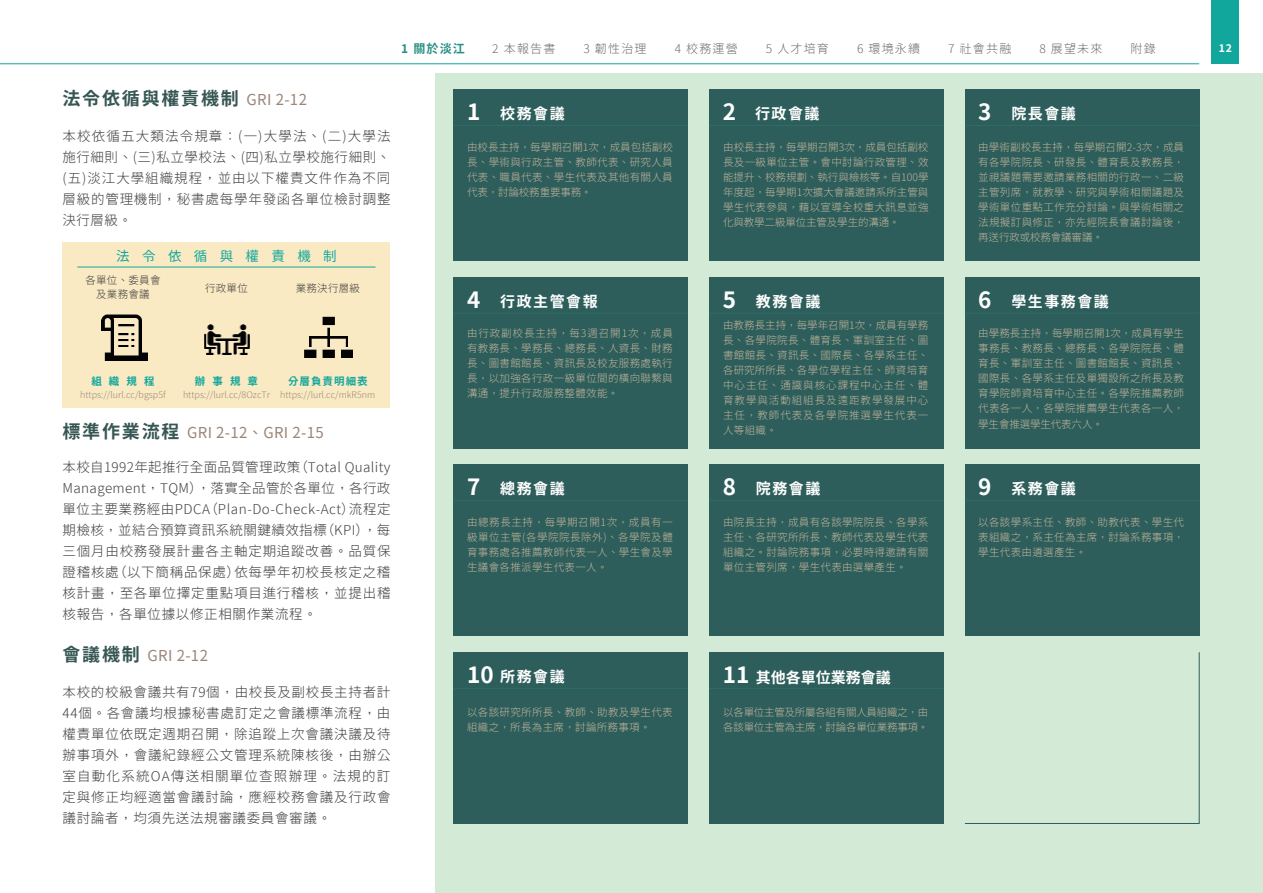
<style>
.page{position:relative;width:1263px;height:893px;background:#fff}
.page>*{position:absolute;margin:0;border:0;box-sizing:border-box;transform-origin:0 0}
.t1{font:700 22.5px "Taipei Sans TC Beta";color:#fff}
.t2{font:700 18px "Taipei Sans TC Beta";letter-spacing:.1em;color:#365653}
.t3{font:700 15px "Taipei Sans TC Beta";letter-spacing:.1em;color:#fff}
.t4{font:15px "Taipei Sans TC Beta";letter-spacing:.025em;color:#9b8679}
.t5{font:700 15px "Taipei Sans TC Beta";color:#fff}
.t6{font:300 13.5px/21px "Taipei Sans TC Beta";letter-spacing:.06em;color:#3e3e3f;text-align:justify}
.t7{font:13.5px "Taipei Sans TC Beta";letter-spacing:.915em;color:#12a79d}
.t8{font:300 12px "Taipei Sans TC Beta";letter-spacing:.1em;color:#6c6d70}
.t9{font:700 12px "Taipei Sans TC Beta";color:#299085}
.t10{font:300 10.5px/15px "Taipei Sans TC Beta";letter-spacing:.035em;color:#c3b49b;text-align:justify}
.t11{font:300 10.5px/15px "Taipei Sans TC Beta";letter-spacing:-.025em;color:#c3b49b}
.t12{font:300 10.5px/13.5px "Taipei Sans TC Beta";letter-spacing:.025em;color:#3e3e3f;text-align:center}
.t13{font:700 10.5px "Taipei Sans TC Beta";letter-spacing:.385em;color:#12a79d}
.t14{font:700 10.5px "Taipei Sans TC Beta";letter-spacing:.1em;color:#12a79d}
.t15{font:700 10.5px "Taipei Sans TC Beta";color:#fff}
.t16{font:300 9px "Taipei Sans TC Beta";color:#9b8679}
.s1{font-weight:400;font-size:15px;color:#9b8679}
.s2{font-weight:700;font-size:18px;color:#365653}
.s3{font-size:22.5px}
</style>
<div class="page">
<div style="left:435px;top:73px;width:828px;height:820px;background:#d3ead7"></div>
<div style="left:709px;top:277px;width:234px;height:171px;background:#2d5e5b"></div>
<div style="left:965px;top:277px;width:234px;height:171px;background:#2d5e5b"></div>
<div style="left:454px;top:277px;width:234px;height:171px;background:#2d5e5b"></div>
<div style="left:709px;top:89px;width:234px;height:172px;background:#2d5e5b"></div>
<div style="left:965px;top:89px;width:234px;height:172px;background:#2d5e5b"></div>
<div style="left:454px;top:89px;width:234px;height:172px;background:#2d5e5b"></div>
<div style="left:709px;top:652px;width:234px;height:171px;background:#2d5e5b"></div>
<div style="left:454px;top:652px;width:234px;height:171px;background:#2d5e5b"></div>
<div style="left:709px;top:465px;width:234px;height:171px;background:#2d5e5b"></div>
<div style="left:965px;top:465px;width:234px;height:171px;background:#2d5e5b"></div>
<div style="left:454px;top:465px;width:234px;height:171px;background:#2d5e5b"></div>
<div style="left:62px;top:243px;width:328px;height:165px;background:#faeac3"></div>
<hr style="left:0;top:63px;width:1199px;height:1px;background:#12a79d">
<div style="left:1212px;top:0;width:27px;height:64px;background:#12a79d"></div>
<img style="left:101px;top:314px;width:47px;height:47px">
<img style="left:204px;top:324px;width:46px;height:31px">
<img style="left:304px;top:316px;width:49px;height:42px">
<hr style="left:77px;top:267px;width:299px;height:1px;background:#12a79d">
<hr style="left:454px;top:125px;width:234px;height:1px;background:#2c6d64">
<hr style="left:454px;top:313px;width:234px;height:1px;background:#2c6d64">
<hr style="left:709px;top:125px;width:234px;height:1px;background:#2c6d64">
<hr style="left:965px;top:125px;width:234px;height:1px;background:#2c6d64">
<hr style="left:709px;top:313px;width:234px;height:1px;background:#2c6d64">
<hr style="left:965px;top:313px;width:234px;height:1px;background:#2c6d64">
<hr style="left:454px;top:500px;width:234px;height:1px;background:#2c6d64">
<hr style="left:454px;top:688px;width:234px;height:1px;background:#2c6d64">
<hr style="left:709px;top:500px;width:234px;height:1px;background:#2c6d64">
<hr style="left:709px;top:688px;width:234px;height:1px;background:#2c6d64">
<hr style="left:965px;top:500px;width:234px;height:1px;background:#2c6d64">
<svg style="left:964px;top:652px;width:236px;height:172px"></svg>
<p class="t9" style="left:401px;top:42px;width:65px">1 關於淡江</p>
<p class="t8" style="left:492px;top:42px;width:65px">2 本報告書</p>
<p class="t8" style="left:583px;top:42px;width:65px">3 韌性治理</p>
<p class="t8" style="left:675px;top:42px;width:65px">4 校務運營</p>
<p class="t8" style="left:766px;top:42px;width:65px">5 人才培育</p>
<p class="t8" style="left:857px;top:42px;width:65px">6 環境永續</p>
<p class="t8" style="left:948px;top:42px;width:65px">7 社會共融</p>
<p class="t8" style="left:1039px;top:42px;width:65px">8 展望未來</p>
<p class="t8" style="left:1130px;top:42px;width:27px">附錄</p>
<p class="t15" style="left:1219px;top:42px;width:15px">12</p>
<h2 class="t2" style="left:62px;top:89px;width:246px">法令依循與權責機制 <span class="s1">GRI 2-12</span></h2>
<p class="t6" style="left:62px;top:126px;width:330px">本校依循五大類法令規章：(一)大學法、(二)大學法施行細則、(三)私立學校法、(四)私立學校施行細則、(五)淡江大學組織規程，並由以下權責文件作為不同層級的管理機制，秘書處每學年發函各單位檢討調整決行層級。</p>
<p class="t7" style="left:116px;top:249px;width:222px">法令依循與權責機制</p>
<p class="t12" style="left:85px;top:274px;width:77px">各單位、委員會及業務會議</p>
<p class="t12" style="left:205px;top:281px;width:44px">行政單位</p>
<p class="t12" style="left:296px;top:281px;width:66px">業務決行層級</p>
<p class="t13" style="left:91px;top:375px;width:65px">組織規程</p>
<p class="t16" style="left:80px;top:390px;width:87px">https://lurl.cc/bgsp5f</p>
<p class="t16" style="left:183px;top:390px;width:194px">https://lurl.cc/8OzcTr https://lurl.cc/mkR5nm</p>
<p class="t13" style="left:195px;top:375px;width:65px">辦事規章</p>
<p class="t14" style="left:288px;top:375px;width:81px">分層負責明細表</p>
<h3 class="t4" style="left:62px;top:424px;width:263px"><span class="s2">標準作業流程</span> GRI 2-12、GRI 2-15</h3>
<p class="t6" style="left:62px;top:457px;width:330px">本校自1992年起推行全面品質管理政策（Total Quality Management，TQM），落實全品管於各單位，各行政單位主要業務經由PDCA（Plan-Do-Check-Act）流程定期檢核，並結合預算資訊系統關鍵績效指標（KPI），每三個月由校務發展計畫各主軸定期追蹤改善。品質保證稽核處（以下簡稱品保處）依每學年初校長核定之稽核計畫，至各單位擇定重點項目進行稽核，並提出稽核報告，各單位據以修正相關作業流程。</p>
<h3 class="t4" style="left:62px;top:647px;width:147px"><span class="s2">會議機制</span> GRI 2-12</h3>
<p class="t6" style="left:62px;top:682px;width:330px">本校的校級會議共有79個，由校長及副校長主持者計44個。各會議均根據秘書處訂定之會議標準流程，由權責單位依既定週期召開，除追蹤上次會議決議及待辦事項外，會議紀錄經公文管理系統陳核後，由辦公室自動化系統OA傳送相關單位查照辦理。法規的訂定與修正均經適當會議討論，應經校務會議及行政會議討論者，均須先送法規審議委員會審議。</p>
<h3 class="t3" style="left:467px;top:105px;width:99px"><span class="s3">1</span> 校務會議</h3>
<h1 class="t1" style="left:723px;top:99px;width:15px">2</h1>
<h1 class="t1" style="left:978px;top:99px;width:15px">3</h1>
<h3 class="t3" style="left:755px;top:105px;width:66px">行政會議</h3>
<h3 class="t3" style="left:1011px;top:105px;width:66px">院長會議</h3>
<p class="t10" style="left:467px;top:140px;width:207px">由校長主持，每學期召開1次，成員包括副校長、學術與行政主管、教師代表、研究人員代表、職員代表、學生代表及其他有關人員代表，討論校務重要事務。</p>
<p class="t10" style="left:723px;top:140px;width:207px">由校長主持，每學期召開3次，成員包括副校長及一級單位主管。會中討論行政管理、效能提升、校務規劃、執行與檢核等。自100學年度起，每學期1次擴大會議邀請系所主管與學生代表參與，藉以宣導全校重大訊息並強化與教學二級單位主管及學生的溝通。</p>
<p class="t10" style="left:978px;top:140px;width:207px">由學術副校長主持，每學期召開2-3次，成員有各學院院長、研發長、體育長及教務長，並視議題需要邀請業務相關的行政一、二級主管列席，就教學、研究與學術相關議題及學術單位重點工作充分討論。與學術相關之法規擬訂與修正，亦先經院長會議討論後，再送行政或校務會議審議。</p>
<h1 class="t1" style="left:467px;top:287px;width:15px">4</h1>
<h3 class="t3" style="left:500px;top:293px;width:99px">行政主管會報</h3>
<h1 class="t1" style="left:723px;top:287px;width:15px">5</h1>
<h1 class="t1" style="left:978px;top:287px;width:15px">6</h1>
<h3 class="t3" style="left:756px;top:293px;width:66px">教務會議</h3>
<h3 class="t3" style="left:1011px;top:293px;width:99px">學生事務會議</h3>
<p class="t10" style="left:467px;top:326px;width:207px">由行政副校長主持，每3週召開1次，成員有教務長、學務長、總務長、人資長、財務長、圖書館館長、資訊長及校友服務處執行長，以加強各行政一級單位間的橫向聯繫與溝通，提升行政服務整體效能。</p>
<p class="t10" style="left:723px;top:318px;width:207px">由教務長主持，每學年召開1次，成員有學務長、各學院院長、體育長、軍訓室主任、圖書館館長、資訊長、國際長、各學系主任、各研究所所長、各學位學程主任、師資培育中心主任、通識與核心課程中心主任、體育教學與活動組組長及遠距教學發展中心主任，教師代表及各學院推選學生代表一人等組織。</p>
<p class="t10" style="left:978px;top:326px;width:207px">由學務長主持，每學期召開1次，成員有學生事務長、教務長、總務長、各學院院長、體育長、軍訓室主任、圖書館館長、資訊長、國際長、各學系主任及單獨設所之所長及教育學院師資培育中心主任。各學院推薦教師代表各一人，各學院推薦學生代表各一人，學生會推選學生代表六人。</p>
<h1 class="t1" style="left:467px;top:474px;width:15px">7</h1>
<h3 class="t3" style="left:500px;top:480px;width:66px">總務會議</h3>
<h1 class="t1" style="left:723px;top:474px;width:15px">8</h1>
<h3 class="t3" style="left:756px;top:480px;width:66px">院務會議</h3>
<h1 class="t1" style="left:978px;top:474px;width:15px">9</h1>
<h3 class="t3" style="left:1011px;top:480px;width:66px">系務會議</h3>
<p class="t10" style="left:467px;top:515px;width:207px">由總務長主持，每學期召開1次，成員有一級單位主管(各學院院長除外)、各學院及體育事務處各推薦教師代表一人、學生會及學生議會各推派學生代表一人。</p>
<p class="t10" style="left:723px;top:515px;width:207px">由院長主持，成員有各該學院院長、各學系主任、各研究所所長、教師代表及學生代表組織之。討論院務事項，必要時得邀請有關單位主管列席，學生代表由選舉產生。</p>
<p class="t10" style="left:978px;top:515px;width:207px">以各該學系主任、教師、助教代表、學生代表組織之，系主任為主席，討論系務事項，學生代表由遴選產生。</p>
<h1 class="t1" style="left:467px;top:662px;width:28px">10</h1>
<h3 class="t3" style="left:500px;top:668px;width:66px">所務會議</h3>
<h1 class="t1" style="left:723px;top:662px;width:28px">11</h1>
<h3 class="t5" style="left:756px;top:669px;width:136px">其他各單位業務會議</h3>
<p class="t10" style="left:467px;top:705px;width:207px">以各該研究所所長、教師、助教及學生代表組織之，所長為主席，討論所務事項。</p>
<p class="t11" style="left:723px;top:705px;width:207px">以各單位主管及所屬各組有關人員組織之，由各該單位主管為主席，討論各單位業務事項。</p>
</div>
